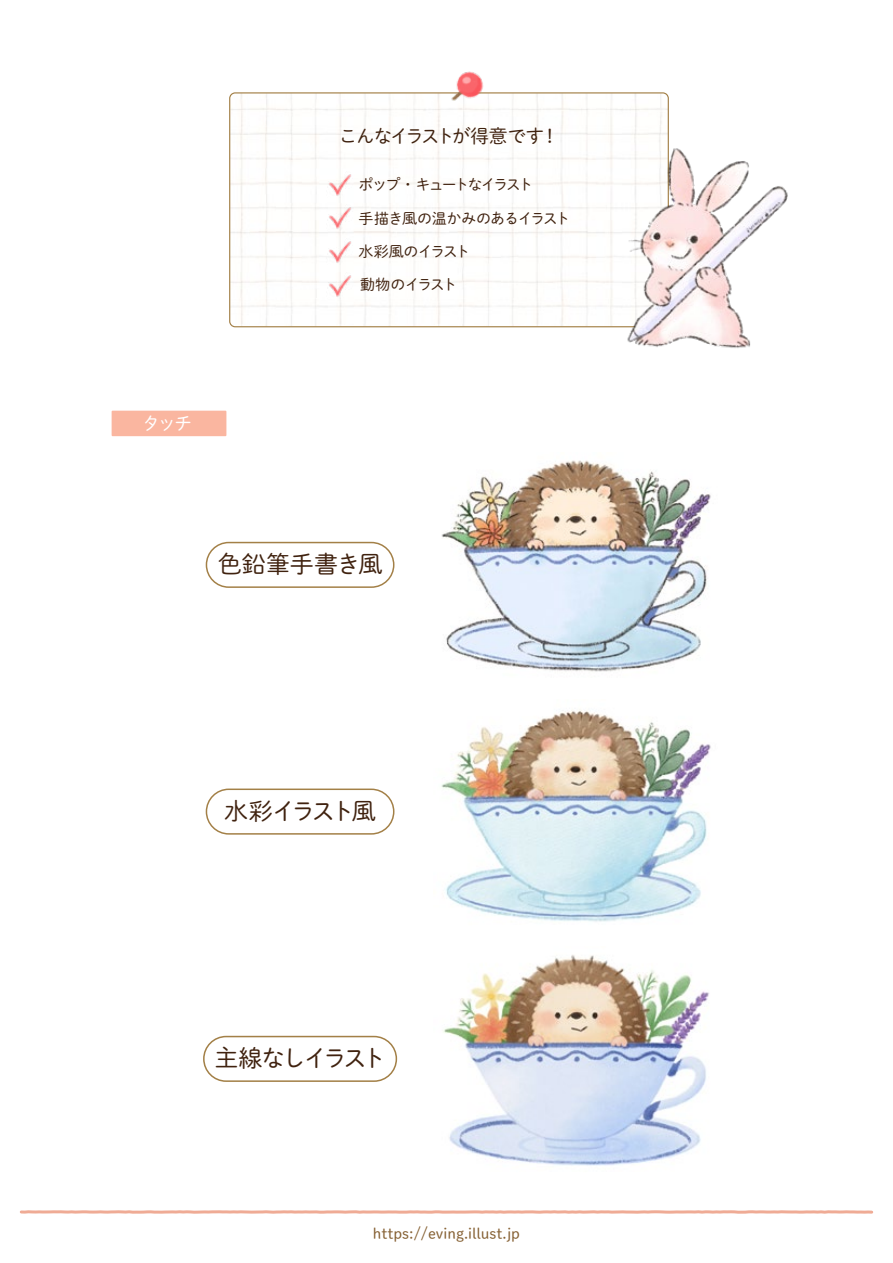
<style>
.page{position:relative;width:893px;height:1263px;background:#fff}
.page>*{position:absolute;margin:0;border:0;box-sizing:border-box;transform-origin:0 0}
.t1{font:24px "DNP Shuei M Go Std L";letter-spacing:-.13em;color:#40220f}
.t2{font:24px "DNP Shuei M Go Std L";letter-spacing:-.01em;color:#40220f}
.t3{font:24px "DNP Shuei M Go Std L";letter-spacing:-.135em;color:#40220f}
.t4{font:18.75px "DNP Shuei M Go Std L";letter-spacing:-.095em;color:#40220f}
.t5{font:18px "DNP Shuei M Go Std L";color:#fff}
.t6{font:15px "DNP Shuei M Go Std L";letter-spacing:-.05em;color:#40220f}
.t7{font:15px "DNP Shuei M Go Std L";color:#866134}
.t8{font:15px "DNP Shuei M Go Std L";letter-spacing:-.13em;color:#40220f}
.t9{font:15px "DNP Shuei M Go Std L";letter-spacing:-.095em;color:#40220f}
</style>
<div class="page">
<img style="left:230px;top:94px;width:437px;height:233px">
<img style="left:326px;top:171px;width:27px;height:27px">
<img style="left:326px;top:205px;width:27px;height:27px">
<img style="left:326px;top:238px;width:27px;height:27px">
<img style="left:326px;top:272px;width:27px;height:27px">
<img style="left:444px;top:71px;width:42px;height:38px">
<img style="left:582px;top:134px;width:206px;height:214px">
<div style="left:112px;top:411px;width:114px;height:25px;background:#fab6a0"></div>
<svg style="left:20px;top:1210px;width:854px;height:4px;background:#f2bfaf"></svg>
<img style="left:441px;top:460px;width:270px;height:212px">
<img style="left:443px;top:955px;width:266px;height:211px">
<img style="left:441px;top:709px;width:270px;height:213px">
<div style="left:206px;top:542px;width:188px;height:46px;border:2px solid #a38047;border-radius:22px"></div>
<div style="left:206px;top:788px;width:188px;height:47px;border:2px solid #a38047;border-radius:22px"></div>
<div style="left:203px;top:1036px;width:194px;height:46px;border:2px solid #a38047;border-radius:22px"></div>
<p class="t4" style="left:339px;top:122px;width:222px">こんなイラストが得意です！</p>
<p class="t8" style="left:358px;top:174px;width:176px">ポップ・キュートなイラスト</p>
<p class="t6" style="left:359px;top:207px;width:213px">手描き風の温かみのあるイラスト</p>
<p class="t6" style="left:358px;top:240px;width:113px">水彩風のイラスト</p>
<p class="t9" style="left:360px;top:273px;width:98px">動物のイラスト</p>
<p class="t5" style="left:142px;top:410px;width:51px">タッチ</p>
<h1 class="t2" style="left:218px;top:547px;width:166px">色鉛筆手書き風</h1>
<h1 class="t3" style="left:224px;top:794px;width:153px">水彩イラスト風</h1>
<h1 class="t1" style="left:214px;top:1041px;width:173px">主線なしイラスト</h1>
<p class="t7" style="left:373px;top:1222px;width:149px">https://eving.illust.jp</p>
</div>
